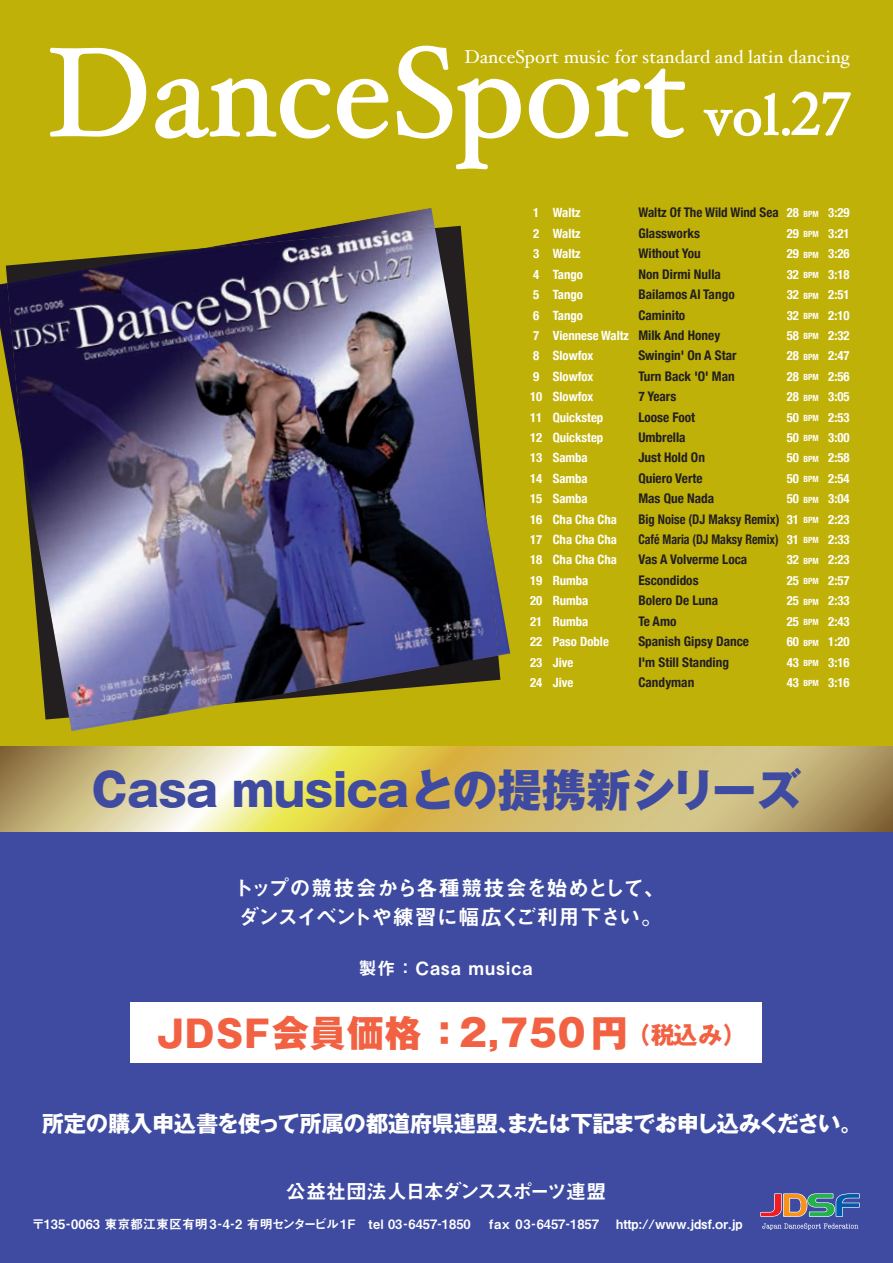
<style>
.page{position:relative;width:893px;height:1263px;background:#c0b108}
.page>*{position:absolute;margin:0;border:0;box-sizing:border-box;transform-origin:0 0}
.t1{font:126px "Hoefler Text";color:#fff}
.t2{font:55.8px "Hoefler Text";color:#fff}
.t3{font:800 44.7px "Gothic MB101 Pro";color:#3f4ba0}
.t4{font:800 36.6px "Gothic MB101 Pro";letter-spacing:.025em;color:#f16142}
.t5{font:700 22.35px "Gothic MB101 Pro";letter-spacing:-.02em;color:#fff}
.t6{font:21.3px/29.7px "Midashi Go Pro MB31";letter-spacing:-.045em;color:#fff}
.t7{font:20.25px "Midashi Go Pro MB31";letter-spacing:-.085em;color:#fff}
.t8{font:18.6px "Hoefler Text";color:#fff}
.t9{font:18px "Midashi Go Pro MB31";letter-spacing:.05em;color:#fff}
.t10{font:700 condensed 13.35px/20.4px "Helvetica Neue";color:#231f20}
.t11{font:12.9px "Midashi Go Pro MB31";color:#fff}
.t12{font:700 condensed 12.75px/20.4px "Helvetica Neue";color:#fff}
.t13{font:700 condensed 8.55px "Helvetica Neue";color:#fff}
.s1{font-family:"Minion Pro";font-size:66px}
.s2{font-weight:700;font-size:24px}
</style>
<div class="page">
<div style="left:0;top:746px;width:893px;height:517px;background:#3f4ba0"></div>
<svg style="left:0;top:746px;width:893px;height:85px;background:#d3c178"></svg>
<div style="left:130px;top:1003px;width:632px;height:60px;background:#fff"></div>
<svg style="left:50px;top:47px;width:97px;height:90px"></svg>
<svg style="left:155px;top:78px;width:234px;height:61px"></svg>
<svg style="left:396px;top:45px;width:125px;height:125px"></svg>
<svg style="left:528px;top:68px;width:157px;height:71px"></svg>
<svg style="left:703px;top:91px;width:148px;height:46px"></svg>
<svg style="left:6px;top:226px;width:494px;height:493px"></svg>
<svg style="left:760px;top:1193px;width:100px;height:24px"></svg>
<svg style="left:762px;top:1223px;width:96px;height:7px"></svg>
<img style="left:0;top:283px;width:7px;height:170px">
<img style="left:202px;top:208px;width:233px;height:33px">
<img style="left:498px;top:518px;width:12px;height:138px">
<img style="left:69px;top:717px;width:159px;height:14px">
<img style="left:7px;top:241px;width:279px;height:292px">
<img style="left:286px;top:228px;width:212px;height:451px">
<img style="left:36px;top:481px;width:328px;height:236px">
<h1 class="t1" style="left:47px;top:18px;width:642px">DanceSport</h1>
<h3 class="t8" style="left:464px;top:45px;width:387px">DanceSport music for standard and latin dancing</h3>
<h2 class="t2" style="left:706px;top:82px;width:148px">vol.<span class="s1">27</span></h2>
<p class="t12" style="left:553px;top:202px;width:78px">Waltz<br>Waltz<br>Waltz<br>Tango<br>Tango<br>Tango<br>Viennese Waltz<br>Slowfox<br>Slowfox<br>Slowfox<br>Quickstep<br>Quickstep<br>Samba<br>Samba<br>Samba<br>Cha Cha Cha<br>Cha Cha Cha<br>Cha Cha Cha<br>Rumba<br>Rumba<br>Rumba<br>Paso Doble<br>Jive<br>Jive</p>
<p class="t10" style="left:638px;top:202px;width:143px">Waltz Of The Wild Wind Sea<br>Glassworks<br>Without You<br>Non Dirmi Nulla<br>Bailamos Al Tango<br>Caminito<br>Milk And Honey<br>Swingin' On A Star<br>Turn Back 'O' Man<br>7 Years<br>Loose Foot<br>Umbrella<br>Just Hold On<br>Quiero Verte<br>Mas Que Nada<br>Big Noise (DJ Maksy Remix)<br>Café Maria (DJ Maksy Remix)<br>Vas A Volverme Loca<br>Escondidos<br>Bolero De Luna<br>Te Amo<br>Spanish Gipsy Dance<br>I'm Still Standing<br>Candyman</p>
<p class="t13" style="left:803px;top:207px;width:17px">BPM</p>
<p class="t12" style="left:530px;top:202px;width:14px">1<br>2<br>3<br>4<br>5<br>6<br>7<br>8<br>9<br>10<br>11<br>12<br>13<br>14<br>15<br>16<br>17<br>18<br>19<br>20<br>21<br>22<br>23<br>24</p>
<p class="t12" style="left:787px;top:202px;width:14px;text-align:justify">28<br>29<br>29<br>32<br>32<br>32<br>58<br>28<br>28<br>28<br>50<br>50<br>50<br>50<br>50<br>31<br>31<br>32<br>25<br>25<br>25<br>60<br>43<br>43</p>
<p class="t13" style="left:803px;top:227px;width:17px">BPM</p>
<p class="t13" style="left:803px;top:248px;width:17px">BPM</p>
<p class="t13" style="left:803px;top:268px;width:17px">BPM</p>
<p class="t13" style="left:803px;top:288px;width:17px">BPM</p>
<p class="t13" style="left:803px;top:309px;width:17px">BPM</p>
<p class="t13" style="left:803px;top:329px;width:17px">BPM</p>
<p class="t13" style="left:803px;top:350px;width:17px">BPM</p>
<p class="t13" style="left:803px;top:370px;width:17px">BPM</p>
<p class="t13" style="left:803px;top:390px;width:17px">BPM</p>
<p class="t13" style="left:803px;top:411px;width:17px">BPM</p>
<p class="t13" style="left:803px;top:431px;width:17px">BPM</p>
<p class="t13" style="left:803px;top:452px;width:17px">BPM</p>
<p class="t13" style="left:803px;top:472px;width:17px">BPM</p>
<p class="t13" style="left:803px;top:492px;width:17px">BPM</p>
<p class="t13" style="left:803px;top:513px;width:17px">BPM</p>
<p class="t13" style="left:803px;top:533px;width:17px">BPM</p>
<p class="t13" style="left:803px;top:554px;width:17px">BPM</p>
<p class="t13" style="left:803px;top:574px;width:17px">BPM</p>
<p class="t13" style="left:803px;top:595px;width:17px">BPM</p>
<p class="t13" style="left:803px;top:615px;width:17px">BPM</p>
<p class="t13" style="left:803px;top:635px;width:17px">BPM</p>
<p class="t13" style="left:803px;top:656px;width:17px">BPM</p>
<p class="t13" style="left:803px;top:676px;width:17px">BPM</p>
<p class="t12" style="left:828px;top:202px;width:23px;text-align:justify">3:29<br>3:21<br>3:26<br>3:18<br>2:51<br>2:10<br>2:32<br>2:47<br>2:56<br>3:05<br>2:53<br>3:00<br>2:58<br>2:54<br>3:04<br>2:23<br>2:33<br>2:23<br>2:57<br>2:33<br>2:43<br>1:20<br>3:16<br>3:16</p>
<h3 class="t3" style="left:92px;top:753px;width:711px">Casa musicaとの提携新シリーズ</h3>
<h3 class="t6" style="left:232px;top:870px;width:434px">トップの競技会から各種競技会を始めとして、ダンスイベントや練習に幅広くご利用下さい。</h3>
<h3 class="t9" style="left:359px;top:954px;width:175px">製作：Casa musica</h3>
<h3 class="t4" style="left:156px;top:1002px;width:592px">JDSF会員価格 ：2,750円<span class="s2">（税込み）</span></h3>
<h3 class="t5" style="left:42px;top:1105px;width:822px">所定の購入申込書を使って所属の都道府県連盟、または下記までお申し込みください。</h3>
<h3 class="t7" style="left:286px;top:1175px;width:322px">公益社団法人日本ダンススポーツ連盟</h3>
<p class="t11" style="left:32px;top:1214px;width:569px">〒135-0063 東京都江東区有明3-4-2 有明センタービル1F　tel 03-6457-1850　 fax 03-6457-1857</p>
<p class="t11" style="left:616px;top:1214px;width:128px">http://www.jdsf.or.jp</p>
</div>
